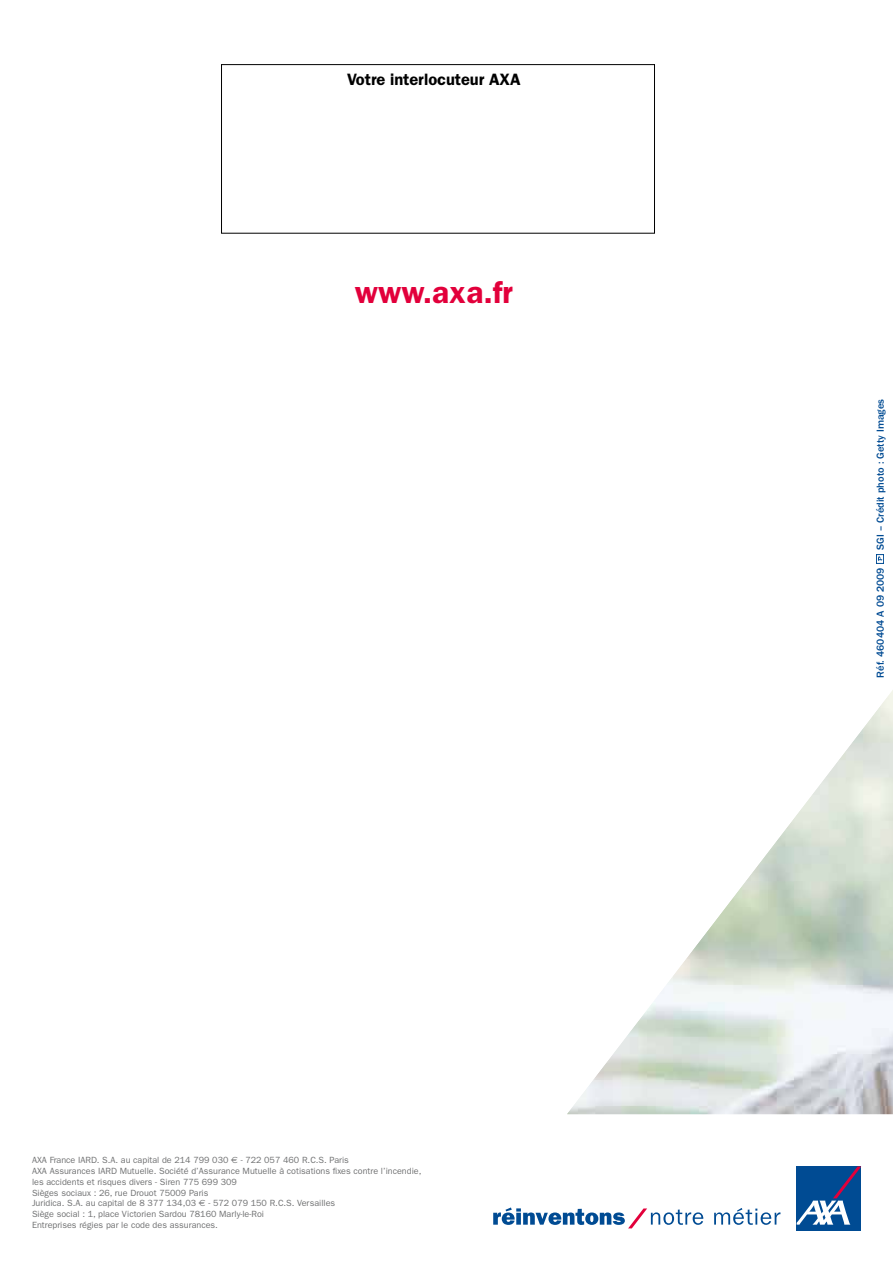
<style>
.page{position:relative;width:893px;height:1263px;background:#fff}
.page>*{position:absolute;margin:0;border:0;box-sizing:border-box;transform-origin:0 0}
.t1{font:600 31.5px "ITC Franklin Gothic Std";color:#e2003b}
.t2{font:600 16.5px "ITC Franklin Gothic Std";letter-spacing:-.005em;color:#000}
.t3{font:500 10.5px "ITC Franklin Gothic Std";color:#004b93}
.t4{font:9px/10.8px "ITC Franklin Gothic Std";color:#707172}
.s1{font-family:"Euro Sans"}
</style>
<div class="page">
<svg style="left:714px;top:1208px;width:66px;height:17px"></svg>
<div style="left:797px;top:1166px;width:64px;height:65px;background:#004b93"></div>
<svg style="left:797px;top:1166px;width:64px;height:58px"></svg>
<svg style="left:493px;top:1207px;width:210px;height:21px"></svg>
<img style="left:567px;top:554px;width:326px;height:560px">
<div style="left:221px;top:64px;width:434px;height:170px;border:1px solid #000"></div>
<h2 class="t2" style="left:347px;top:70px;width:175px">Votre interlocuteur AXA</h2>
<h1 class="t1" style="left:355px;top:274px;width:160px">www.axa.fr</h1>
<p class="t4" style="left:32px;top:1155px;width:391px">AXA France IARD. S.A. au capital de 214 799 030 <span class="s1">e</span> - 722 057 460 R.C.S. Paris<br>AXA Assurances IARD Mutuelle. Société d’Assurance Mutuelle à cotisations fixes contre l’incendie, les accidents et risques divers - Siren 775 699 309<br>Sièges sociaux : 26, rue Drouot 75009 Paris<br>Juridica. S.A. au capital de 8 377 134,03 <span class="s1">e</span> - 572 079 150 R.C.S. Versailles<br>Siège social : 1, place Victorien Sardou 78160 Marly-le-Roi<br>Entreprises régies par le code des assurances.</p>
<p class="t3" style="left:874px;top:550px;width:153px;rotate:-90deg">SGI – Crédit photo : Getty Images</p>
<p class="t3" style="left:874px;top:677px;width:112px;rotate:-90deg">Réf. 460404 A 09 2009</p>
</div>
